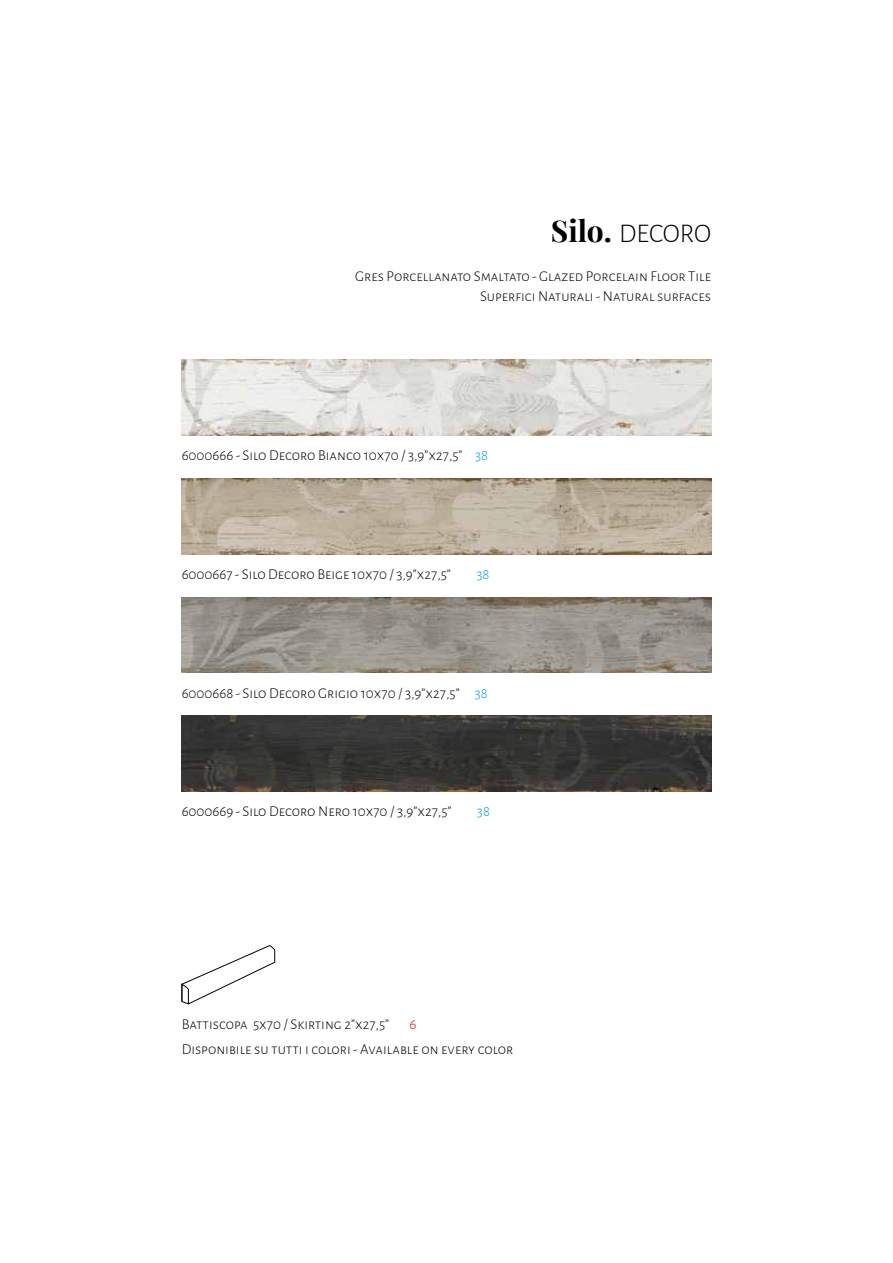
<style>
.page{position:relative;width:893px;height:1263px;background:#fff}
.page>*{position:absolute;margin:0;border:0;box-sizing:border-box;transform-origin:0 0}
.t1{font:300 27px "Alegreya Sans SC";color:#000}
.t2{font:300 15px/19.6px "Alegreya Sans SC";color:#000;text-align:right}
.t3{font:300 15px "Alegreya Sans SC";color:#009fe3}
.t4{font:300 15px "Alegreya Sans SC";color:#e30613}
.s1{font-family:"Playfair Display";font-weight:700;font-size:30px}
.s2{color:#009fe3}
</style>
<div class="page">
<img style="left:182px;top:360px;width:529px;height:75px">
<img style="left:182px;top:478px;width:529px;height:76px">
<img style="left:182px;top:597px;width:529px;height:76px">
<img style="left:182px;top:716px;width:529px;height:75px">
<svg style="left:181px;top:945px;width:94px;height:59px"></svg>
<h1 class="t1" style="left:551px;top:216px;width:162px"><span class="s1">Silo.</span> DECORO</h1>
<p class="t2" style="left:355px;top:266px;width:358px">Gres Porcellanato Smaltato - Glazed Porcelain Floor Tile<br>Superfici Naturali - Natural surfaces</p>
<p class="t2" style="left:182px;top:445px;width:308px">6000666 - Silo Decoro Bianco 10x70 / 3,9”x27,5” <span class="s2">38</span></p>
<p class="t2" style="left:182px;top:564px;width:271px">6000667 - Silo Decoro Beige 10x70 / 3,9”x27,5”</p>
<p class="t3" style="left:476px;top:564px;width:15px">38</p>
<p class="t2" style="left:182px;top:682px;width:308px">6000668 - Silo Decoro Grigio 10x70 / 3,9”x27,5” <span class="s2">38</span></p>
<p class="t2" style="left:182px;top:801px;width:271px">6000669 - Silo Decoro Nero 10x70 / 3,9”x27,5”</p>
<p class="t3" style="left:477px;top:802px;width:15px">38</p>
<p class="t2" style="left:182px;top:1014px;width:209px">Battiscopa 5x70 / Skirting 2”x27,5”</p>
<p class="t4" style="left:409px;top:1014px;width:8px">6</p>
<p class="t2" style="left:182px;top:1038px;width:333px">Disponibile su tutti i colori - Available on every color</p>
</div>
